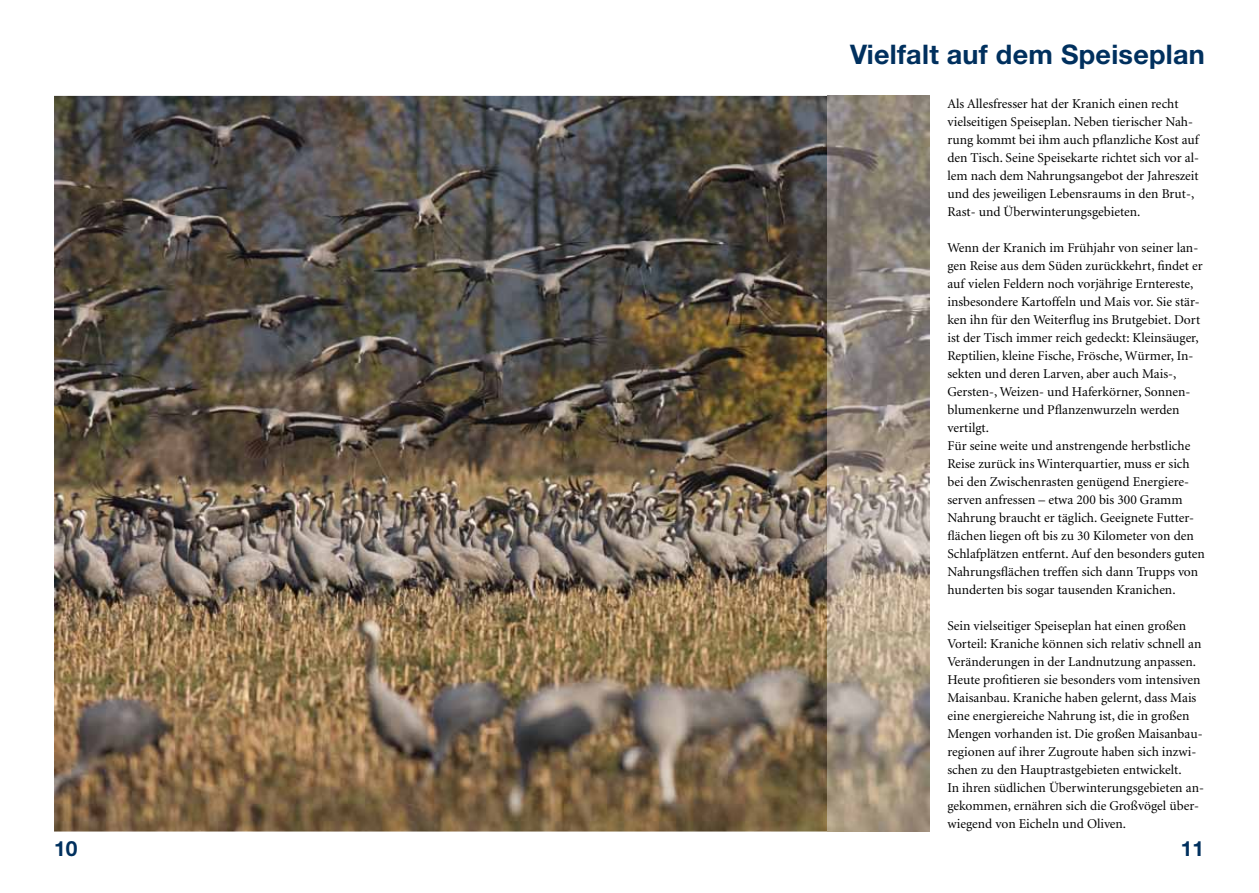
<style>
.page{position:relative;width:1259px;height:893px;background:#fff}
.page>*{position:absolute;margin:0;border:0;box-sizing:border-box;transform-origin:0 0}
.t1{font:700 27px "Helvetica Neue";letter-spacing:.01em;color:#00305e}
.t2{font:700 21px "Helvetica Neue";color:#00305e}
.t3{font:13.5px/18px "Minion";color:#000}
</style>
<div class="page">
<img style="left:54px;top:96px;width:773px;height:735px">
<img style="left:827px;top:96px;width:102px;height:735px">
<h1 class="t1" style="left:850px;top:37px;width:356px">Vielfalt auf dem Speiseplan</h1>
<p class="t3" style="left:947px;top:95px;width:253px">Als Allesfresser hat der Kranich einen recht vielseitigen Speiseplan. Neben tierischer Nah&shy;rung kommt bei ihm auch pflanzliche Kost auf den Tisch. Seine Speisekarte richtet sich vor al&shy;lem nach dem Nahrungsangebot der Jahreszeit und des jeweiligen Lebensraums in den Brut-, Rast- und Überwinterungsgebieten.</p>
<p class="t3" style="left:947px;top:239px;width:259px">Wenn der Kranich im Frühjahr von seiner lan&shy;gen Reise aus dem Süden zurückkehrt, findet er auf vielen Feldern noch vorjährige Erntereste, insbesondere Kartoffeln und Mais vor. Sie stär&shy;ken ihn für den Weiterflug ins Brutgebiet. Dort ist der Tisch immer reich gedeckt: Kleinsäuger, Reptilien, kleine Fische, Frösche, Würmer, In&shy;sekten und deren Larven, aber auch Mais-, Gersten-, Weizen- und Haferkörner, Sonnen&shy;blumenkerne und Pflanzenwurzeln werden vertilgt.<br>Für seine weite und anstrengende herbstliche Reise zurück ins Winterquartier, muss er sich bei den Zwischenrasten genügend Energiere&shy;serven anfressen – etwa 200 bis 300 Gramm Nahrung braucht er täglich. Geeignete Futter&shy;flächen liegen oft bis zu 30 Kilometer von den Schlafplätzen entfernt. Auf den besonders guten Nahrungsflächen treffen sich dann Trupps von hunderten bis sogar tausenden Kranichen.</p>
<p class="t3" style="left:947px;top:617px;width:258px">Sein vielseitiger Speiseplan hat einen großen Vorteil: Kraniche können sich relativ schnell an Veränderungen in der Landnutzung anpassen.<br>Heute profitieren sie besonders vom intensiven Maisanbau. Kraniche haben gelernt, dass Mais eine energiereiche Nahrung ist, die in großen Mengen vorhanden ist. Die großen Maisanbau&shy;regionen auf ihrer Zugroute haben sich inzwi&shy;schen zu den Hauptrastgebieten entwickelt.<br>In ihren südlichen Überwinterungsgebieten an&shy;gekommen, ernähren sich die Großvögel über&shy;wiegend von Eicheln und Oliven.</p>
<h2 class="t2" style="left:54px;top:836px;width:25px">10</h2>
<h2 class="t2" style="left:1180px;top:836px;width:25px">11</h2>
</div>
